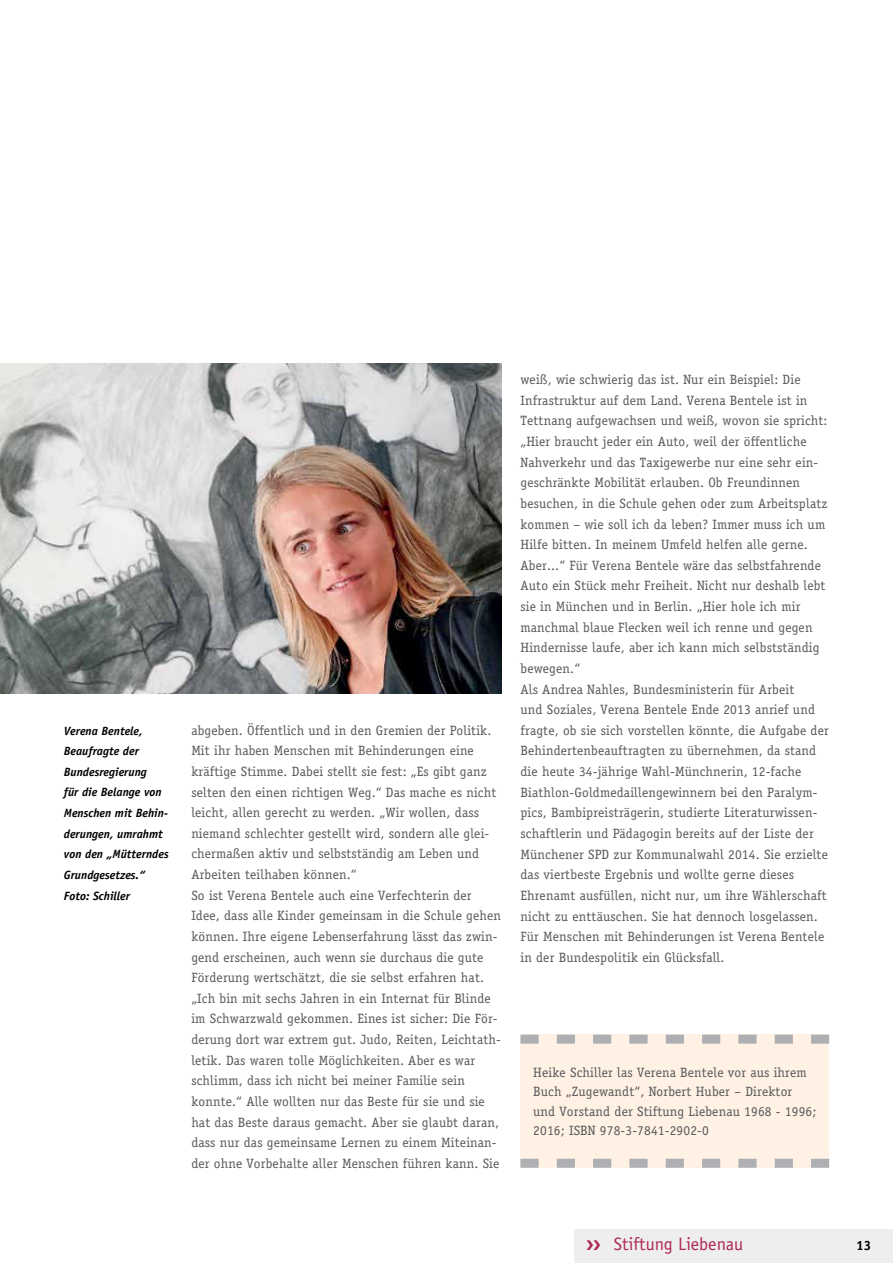
<style>
.page{position:relative;width:893px;height:1263px;background:#fff}
.page>*{position:absolute;margin:0;border:0;box-sizing:border-box;transform-origin:0 0}
.t1{font:18px "Officina Sans Std";color:#ae2856}
.t2{font:13.5px/20.7px "Officina Serif Std";letter-spacing:.01em;color:#58595b}
.t3{font:700 13.5px "Officina Sans Std";color:#000}
.t4{font:italic 700 12px/20.5px "Officina Sans Std";color:#000}
</style>
<div class="page">
<div style="left:520px;top:1035px;width:309px;height:133px;background:#fff1e4"></div>
<div style="left:574px;top:1229px;width:319px;height:34px;background:#eeeeef"></div>
<img style="left:0;top:363px;width:502px;height:330px">
<svg style="left:520px;top:1035px;width:309px;height:9px"></svg>
<svg style="left:520px;top:1159px;width:309px;height:9px"></svg>
<p class="t4" style="left:64px;top:720px;width:106px">Verena Bentele,<br>Beaufragte der<br>Bundesregierung<br>für die Belange von<br>Menschen mit Behin&shy;derungen, umrahmt von den „Mütterndes<br>Grundgesetzes.“<br>Foto: Schiller</p>
<p class="t2" style="left:191px;top:720px;width:311px">abgeben. Öffentlich und in den Gremien der Politik.<br>Mit ihr haben Menschen mit Behinderungen eine kräftige Stimme. Dabei stellt sie fest: „Es gibt ganz selten den einen richtigen Weg.“ Das mache es nicht leicht, allen gerecht zu werden. „Wir wollen, dass niemand schlechter gestellt wird, sondern alle glei&shy;chermaßen aktiv und selbstständig am Leben und Arbeiten teilhaben können.“<br>So ist Verena Bentele auch eine Verfechterin der Idee, dass alle Kinder gemeinsam in die Schule gehen können. Ihre eigene Lebenserfahrung lässt das zwin&shy;gend erscheinen, auch wenn sie durchaus die gute Förderung wertschätzt, die sie selbst erfahren hat. „Ich bin mit sechs Jahren in ein Internat für Blinde im Schwarzwald gekommen. Eines ist sicher: Die För&shy;derung dort war extrem gut. Judo, Reiten, Leichtath&shy;letik. Das waren tolle Möglichkeiten. Aber es war schlimm, dass ich nicht bei meiner Familie sein konnte.“ Alle wollten nur das Beste für sie und sie hat das Beste daraus gemacht. Aber sie glaubt daran, dass nur das gemeinsame Lernen zu einem Miteinan&shy;der ohne Vorbehalte aller Menschen führen kann. Sie</p>
<p class="t2" style="left:520px;top:369px;width:310px">weiß, wie schwierig das ist. Nur ein Beispiel: Die Infrastruktur auf dem Land. Verena Bentele ist in Tettnang aufgewachsen und weiß, wovon sie spricht: „Hier braucht jeder ein Auto, weil der öffentliche Nahverkehr und das Taxigewerbe nur eine sehr ein&shy;geschränkte Mobilität erlauben. Ob Freundinnen besuchen, in die Schule gehen oder zum Arbeitsplatz kommen – wie soll ich da leben? Immer muss ich um Hilfe bitten. In meinem Umfeld helfen alle gerne.<br>Aber...“ Für Verena Bentele wäre das selbstfahrende Auto ein Stück mehr Freiheit. Nicht nur deshalb lebt sie in München und in Berlin. „Hier hole ich mir manchmal blaue Flecken weil ich renne und gegen Hindernisse laufe, aber ich kann mich selbstständig bewegen.“<br>Als Andrea Nahles, Bundesministerin für Arbeit<br>und Soziales, Verena Bentele Ende 2013 anrief und fragte, ob sie sich vorstellen könnte, die Aufgabe der Behindertenbeauftragten zu übernehmen, da stand die heute 34-jährige Wahl-Münchnerin, 12-fache Biathlon-Goldmedaillengewinnern bei den Paralym&shy;pics, Bambipreisträgerin, studierte Literaturwissen&shy;schaftlerin und Pädagogin bereits auf der Liste der Münchener SPD zur Kommunalwahl 2014. Sie erzielte das viertbeste Ergebnis und wollte gerne dieses Ehrenamt ausfüllen, nicht nur, um ihre Wählerschaft nicht zu enttäuschen. Sie hat dennoch losgelassen.<br>Für Menschen mit Behinderungen ist Verena Bentele in der Bundespolitik ein Glücksfall.</p>
<p class="t2" style="left:533px;top:1063px;width:285px;line-height:19.5px">Heike Schiller las Verena Bentele vor aus ihrem Buch „Zugewandt“, Norbert Huber – Direktor und Vorstand der Stiftung Liebenau 1968 - 1996; 2016; ISBN 978-3-7841-2902-0</p>
<h1 class="t1" style="left:614px;top:1233px;width:131px">Stiftung Liebenau</h1>
<p class="t3" style="left:856px;top:1237px;width:17px">13</p>
</div>
